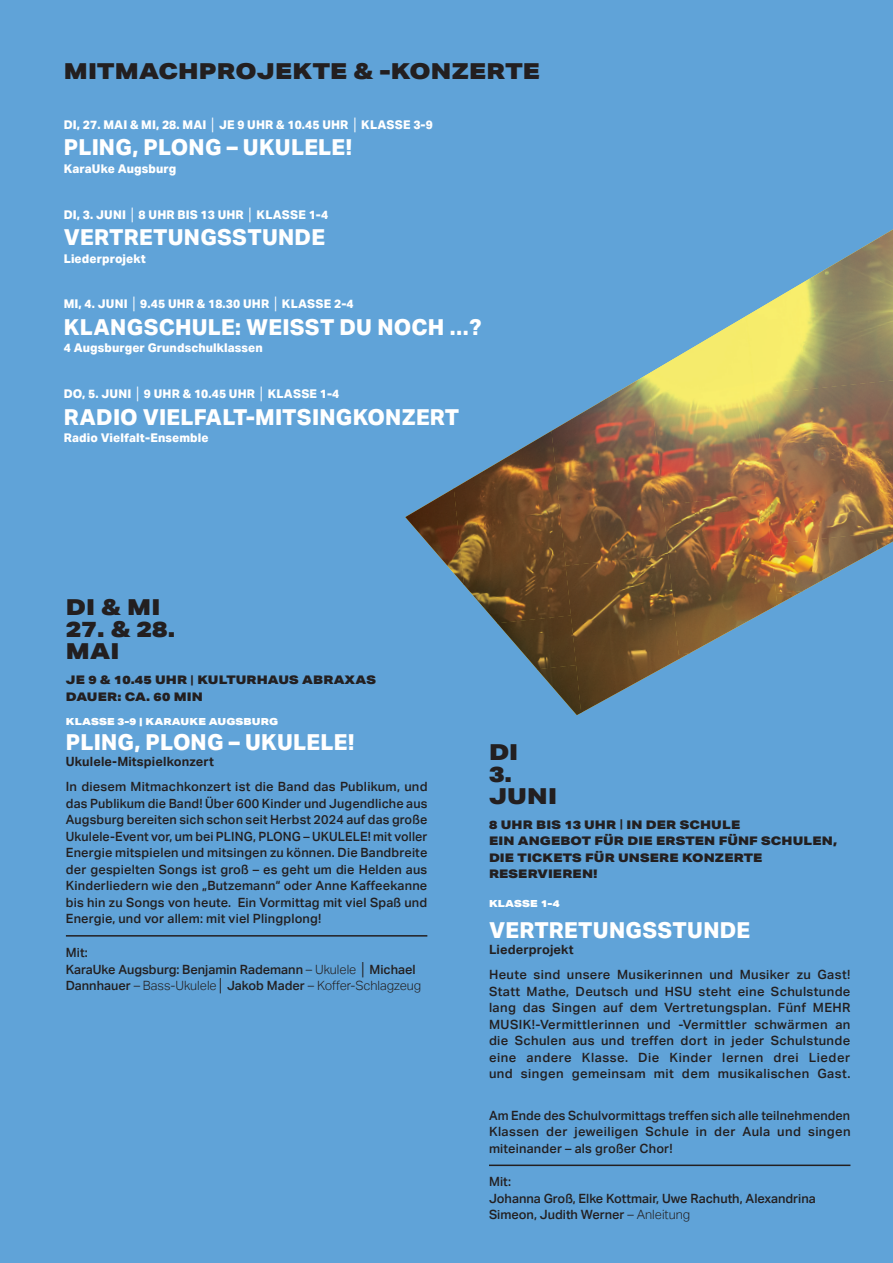
<style>
.page{position:relative;width:893px;height:1263px;background:#60a3d8}
.page>*{position:absolute;margin:0;border:0;box-sizing:border-box;transform-origin:0 0}
.t1{font:800 22.05px "Aktiv Grotesk";letter-spacing:.01em;color:#fff}
.t2{font:900 22.05px/22px "Aktiv Grotesk Ex";letter-spacing:.01em;color:#231f20}
.t3{font:500 12.75px/16.5px "Aktiv Grotesk";letter-spacing:.015em;color:#231f20;text-align:justify}
.t4{font:700 12.75px "Aktiv Grotesk";letter-spacing:.01em;color:#231f20}
.t5{font:800 12px "Aktiv Grotesk";letter-spacing:.01em;color:#fff}
.t6{font:900 11.85px/16.5px "Aktiv Grotesk Ex";letter-spacing:.01em;color:#231f20}
.t7{font:900 9.75px "Aktiv Grotesk Ex";letter-spacing:.01em;color:#fff}
.s1{font-family:"Aktiv Grotesk";font-weight:700}
.s2{font-weight:300}
</style>
<div class="page">
<hr style="left:489px;top:1164px;width:361px;height:2px;background:#231f20">
<hr style="left:66px;top:935px;width:361px;height:1px;background:#231f20">
<img style="left:747px;top:229px;width:146px;height:151px">
<img style="left:649px;top:316px;width:117px;height:178px">
<img style="left:551px;top:373px;width:117px;height:182px">
<img style="left:454px;top:431px;width:117px;height:192px">
<img style="left:755px;top:380px;width:138px;height:151px">
<img style="left:405px;top:488px;width:59px;height:97px">
<img style="left:663px;top:494px;width:114px;height:159px">
<img style="left:565px;top:555px;width:114px;height:158px">
<img style="left:771px;top:531px;width:122px;height:63px">
<img style="left:497px;top:615px;width:79px;height:54px">
<img style="left:776px;top:591px;width:27px;height:14px">
<img style="left:537px;top:665px;width:44px;height:50px">
<svg style="left:678px;top:653px;width:12px;height:6px"></svg>
<h1 class="t2" style="left:64px;top:60px;width:478px">MITMACHPROJEKTE &amp; -KONZERTE</h1>
<p class="t5" style="left:64px;top:118px;width:371px">DI, 27. MAI &amp; MI, 28. MAI │ JE 9 UHR &amp; 10.45 UHR │ KLASSE 3-9</p>
<h1 class="t1" style="left:64px;top:135px;width:290px">PLING, PLONG – UKULELE!</h1>
<p class="t5" style="left:64px;top:162px;width:114px">KaraUke Augsburg</p>
<p class="t5" style="left:64px;top:207px;width:266px">DI, 3. JUNI │ 8 UHR BIS 13 UHR │ KLASSE 1-4</p>
<h1 class="t1" style="left:64px;top:225px;width:263px">VERTRETUNGSSTUNDE</h1>
<p class="t5" style="left:64px;top:251px;width:84px">Liederprojekt</p>
<p class="t5" style="left:64px;top:297px;width:291px">MI, 4. JUNI │ 9.45 UHR &amp; 18.30 UHR │ KLASSE 2-4</p>
<h1 class="t1" style="left:64px;top:314px;width:419px">KLANGSCHULE: WEISST DU NOCH …?</h1>
<p class="t5" style="left:64px;top:341px;width:201px">4 Augsburger Grundschulklassen</p>
<p class="t5" style="left:64px;top:387px;width:277px">DO, 5. JUNI │ 9 UHR &amp; 10.45 UHR │ KLASSE 1-4</p>
<h1 class="t1" style="left:64px;top:404px;width:397px">RADIO VIELFALT-MITSINGKONZERT</h1>
<p class="t5" style="left:64px;top:431px;width:146px">Radio Vielfalt-Ensemble</p>
<h1 class="t2" style="left:66px;top:596px;width:96px">DI &amp; MI</h1>
<h1 class="t2" style="left:66px;top:618px;width:111px">27. &amp; 28.<br>MAI</h1>
<p class="t6" style="left:66px;top:671px;width:312px">JE 9 &amp; 10.45 UHR <span class="s1">|</span> KULTURHAUS ABRAXAS<br>DAUER: CA. 60 MIN</p>
<p class="t7" style="left:66px;top:715px;width:214px">KLASSE 3-9 | KARAUKE AUGSBURG</p>
<h1 class="t1" style="left:66px;top:729px;width:290px">PLING, PLONG – UKULELE!</h1>
<p class="t4" style="left:66px;top:755px;width:150px">Ukulele-Mitspielkonzert</p>
<p class="t3" style="left:66px;top:779px;width:363px">In diesem Mitmachkonzert ist die Band das Publikum, und das Publikum die Band! Über 600 Kinder und Jugendliche aus Augsburg bereiten sich schon seit Herbst 2024 auf das große Ukulele-Event vor, um bei PLING, PLONG – UKULELE! mit voller Energie mitspielen und mitsingen zu können. Die Bandbreite der gespielten Songs ist groß – es geht um die Helden aus Kinderliedern wie den „Butzemann“ oder Anne Kaffeekanne bis hin zu Songs von heute. Ein Vormittag mit viel Spaß und Energie, und vor allem: mit viel Plingplong!</p>
<p class="t3" style="left:66px;top:944px;width:357px;text-align:left">Mit:<br>KaraUke Augsburg: Benjamin Rademann <span class="s2">– Ukulele │</span> Michael<br>Dannhauer <span class="s2">– Bass-Ukulele│</span> Jakob Mader <span class="s2">– Koffer-Schlagzeug</span></p>
<h1 class="t2" style="left:489px;top:740px;width:70px">DI<br>3.<br>JUNI</h1>
<p class="t6" style="left:489px;top:816px;width:350px">8 UHR BIS 13 UHR <span class="s1">|</span> IN DER SCHULE<br>EIN ANGEBOT FÜR DIE ERSTEN FÜNF SCHULEN,<br>DIE TICKETS FÜR UNSERE KONZERTE<br>RESERVIEREN!</p>
<p class="t7" style="left:489px;top:897px;width:72px">KLASSE 1-4</p>
<h1 class="t1" style="left:489px;top:917px;width:263px">VERTRETUNGSSTUNDE</h1>
<p class="t4" style="left:489px;top:942px;width:86px">Liederprojekt</p>
<p class="t3" style="left:489px;top:967px;width:363px">Heute sind unsere Musikerinnen und Musiker zu Gast!<br>Statt Mathe, Deutsch und HSU steht eine Schulstunde lang das Singen auf dem Vertretungsplan. Fünf MEHR MUSIK!-Vermittlerinnen und -Vermittler schwärmen an die Schulen aus und treffen dort in jeder Schulstunde eine andere Klasse. Die Kinder lernen drei Lieder und singen gemeinsam mit dem musikalischen Gast.</p>
<p class="t3" style="left:489px;top:1107px;width:363px">Am Ende des Schulvormittags treffen sich alle teilnehmenden Klassen der jeweiligen Schule in der Aula und singen miteinander – als großer Chor!</p>
<p class="t3" style="left:489px;top:1174px;width:328px;text-align:left">Mit:<br>Johanna Groß, Elke Kottmair, Uwe Rachuth, Alexandrina<br>Simeon, Judith Werner <span class="s2">– Anleitung</span></p>
</div>
